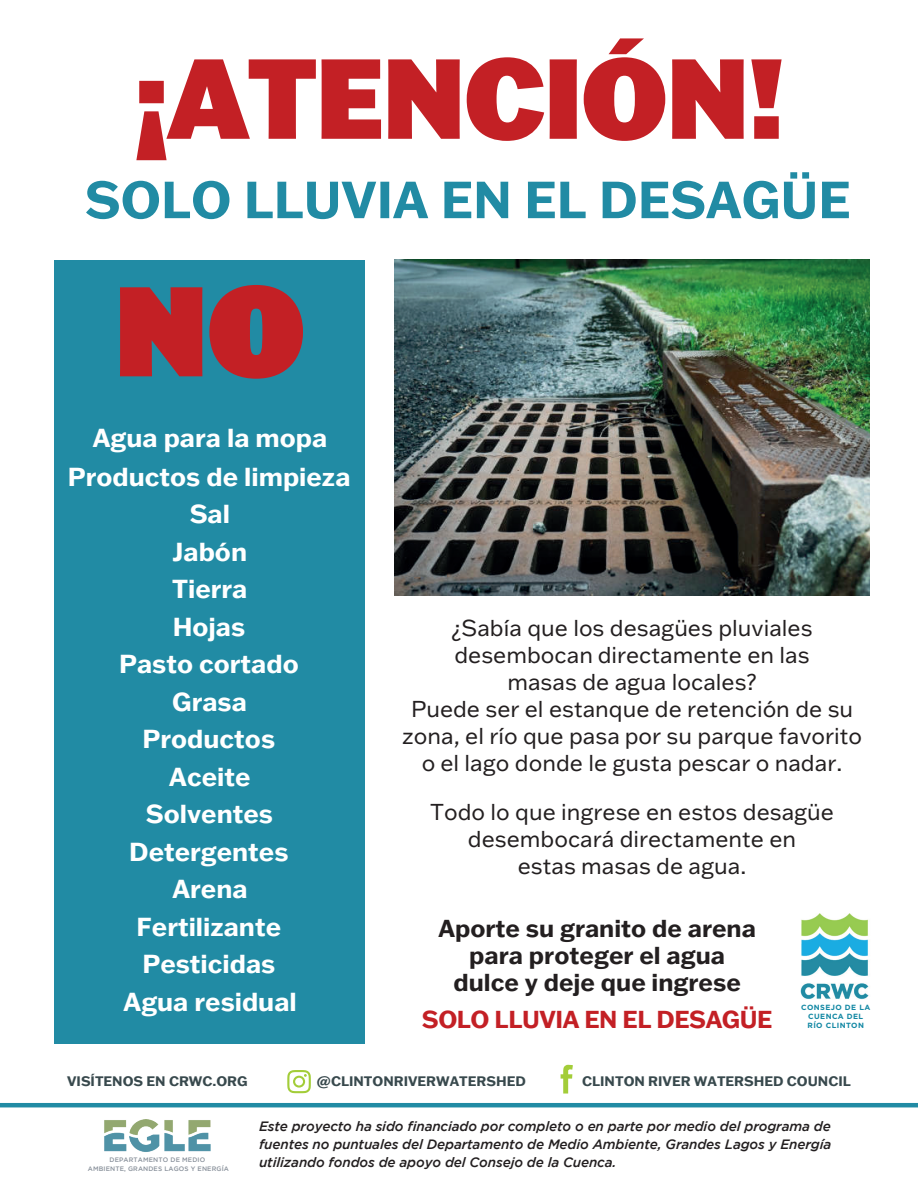
<style>
.page{position:relative;width:918px;height:1188px;background:#fff}
.page>*{position:absolute;margin:0;border:0;box-sizing:border-box;transform-origin:0 0}
.t1{font:900 124.5px "Franklin Gothic ATF";color:#c32025}
.t2{font:900 111px "Franklin Gothic ATF";letter-spacing:-.015em;color:#c32025}
.t3{font:700 51px "Franklin Gothic ATF";color:#218ba4}
.t4{font:700 25.5px/37.7px "Franklin Gothic ATF";color:#fff;text-align:center}
.t5{font:700 24px/27px "Franklin Gothic ATF";color:#231f20;text-align:center}
.t6{font:700 24px "Franklin Gothic ATF";letter-spacing:-.015em;color:#c32025}
.t7{font:22.5px/27px "Franklin Gothic ATF";color:#231f20;text-align:center}
.t8{font:italic 500 13.5px/18px "Gotham";letter-spacing:-.01em;color:#231f20;text-align:justify}
.t9{font:700 13.5px "Franklin Gothic ATF";color:#38494d}
.t10{font:700 7.5px/9px "Gotham";letter-spacing:.055em;color:#1388a4;text-align:center}
.t11{font:500 6.45px/8.2px "Gotham";letter-spacing:.02em;color:#89919b;text-align:center}
</style>
<div class="page">
<img style="left:395px;top:260px;width:474px;height:336px">
<div style="left:55px;top:260px;width:310px;height:783px;background:#218ba4"></div>
<hr style="left:0;top:1103px;width:918px;height:4px;background:#218ba4">
<img style="left:104px;top:1120px;width:107px;height:32px">
<svg style="left:561px;top:1065px;width:12px;height:29px"></svg>
<svg style="left:287px;top:1070px;width:24px;height:23px"></svg>
<img style="left:800px;top:913px;width:69px;height:87px">
<h2 class="t2" style="left:133px;top:24px;width:653px">¡ATENCIÓN!</h2>
<h3 class="t3" style="left:85px;top:166px;width:767px">SOLO LLUVIA EN EL DESAGÜE</h3>
<h1 class="t1" style="left:115px;top:247px;width:191px">NO</h1>
<p class="t4" style="left:68px;top:418px;width:284px">Agua para la mopa<br>Productos de limpieza<br>Sal<br>Jabón<br>Tierra<br>Hojas<br>Pasto cortado<br>Grasa<br>Productos<br>Aceite<br>Solventes<br>Detergentes<br>Arena<br>Fertilizante<br>Pesticidas<br>Agua residual</p>
<p class="t7" style="left:402px;top:614px;width:461px">¿Sabía que los desagües pluviales desembocan directamente en las<br>masas de agua locales?<br>Puede ser el estanque de retención de su zona, el río que pasa por su parque favorito o el lago donde le gusta pescar o nadar.</p>
<p class="t7" style="left:430px;top:798px;width:405px">Todo lo que ingrese en estos desagüe desembocará directamente en<br>estas masas de agua.</p>
<p class="t5" style="left:438px;top:914px;width:319px">Aporte su granito de arena para proteger el agua dulce y deje que ingrese</p>
<p class="t6" style="left:422px;top:1004px;width:352px">SOLO LLUVIA EN EL DESAGÜE</p>
<p class="t10" style="left:801px;top:1003px;width:71px">CONSEJO DE LA<br>CUENCA DEL<br>RÍO CLINTON</p>
<p class="t9" style="left:67px;top:1072px;width:182px">VISÍTENOS EN CRWC.ORG</p>
<p class="t9" style="left:317px;top:1072px;width:210px">@CLINTONRIVERWATERSHED</p>
<p class="t9" style="left:582px;top:1072px;width:270px">CLINTON RIVER WATERSHED COUNCIL</p>
<p class="t11" style="left:88px;top:1156px;width:143px">DEPARTAMENTO DE MEDIO<br>AMBIENTE, GRANDES LAGOS Y ENERGÍA</p>
<p class="t8" style="left:259px;top:1117px;width:574px">Este proyecto ha sido financiado por completo o en parte por medio del programa de fuentes no puntuales del Departamento de Medio Ambiente, Grandes Lagos y Energía utilizando fondos de apoyo del Consejo de la Cuenca.</p>
</div>
